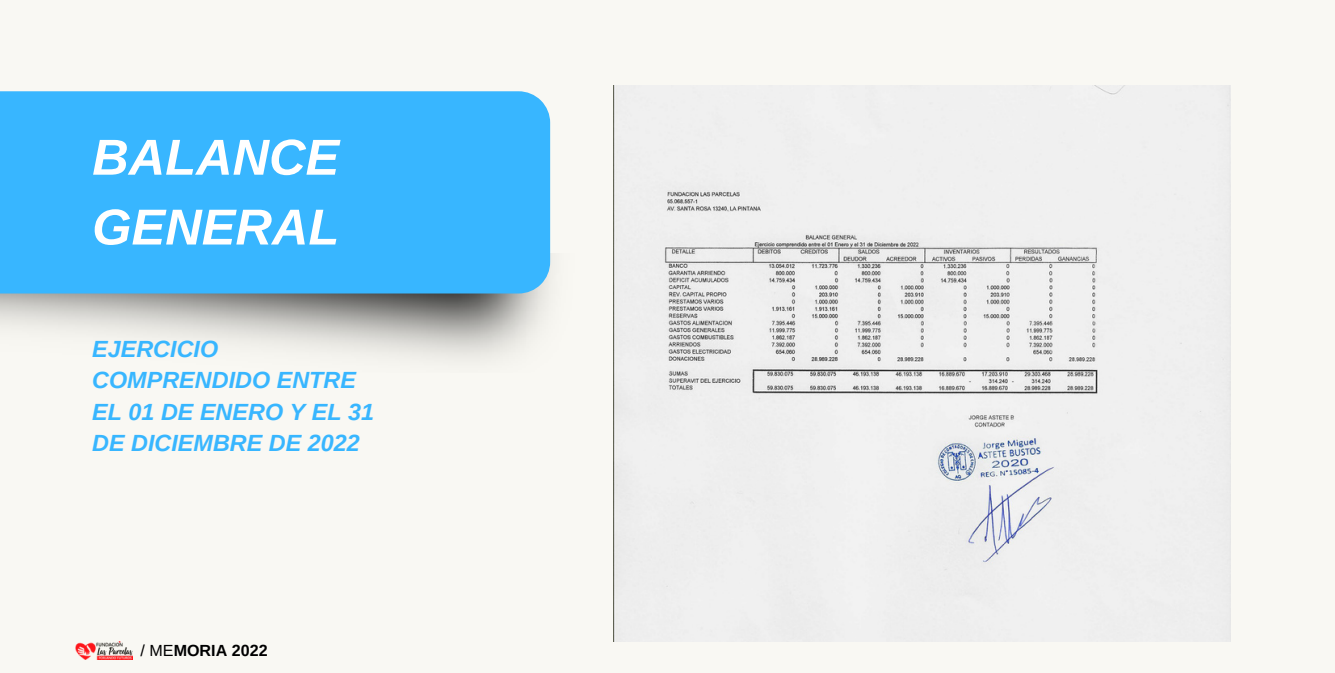
<style>
.page{position:relative;width:1335px;height:673px;background:#fff}
.page>*{position:absolute;margin:0;border:0;box-sizing:border-box;transform-origin:0 0}
.t1{font:italic 700 50.4px/69.9px "Arimo";color:#fff}
.t2{font:italic 700 23.4px/31.2px "Arimo";color:#38b6ff}
.t3{font:700 16.2px "Arimo";color:#000}
.s1{font-weight:400}
</style>
<div class="page">
<div style="left:0;top:0;width:1334px;height:673px;background:#f9f8f3"></div>
<img style="left:0;top:253px;width:551px;height:106px">
<div style="left:0;top:91px;width:550px;height:202px;background:#38b6ff"></div>
<img style="left:76px;top:641px;width:56px;height:18px">
<img style="left:613px;top:86px;width:617px;height:556px">
<h1 class="t1" style="left:92px;top:122px;width:248px">BALANCE<br>GENERAL</h1>
<p class="t2" style="left:92px;top:333px;width:283px">EJERCICIO<br>COMPRENDIDO ENTRE<br>EL 01 DE ENERO Y EL 31<br>DE DICIEMBRE DE 2022</p>
<p class="t3" style="left:141px;top:641px;width:128px"><span class="s1">/ ME</span>MORIA 2022</p>
</div>
